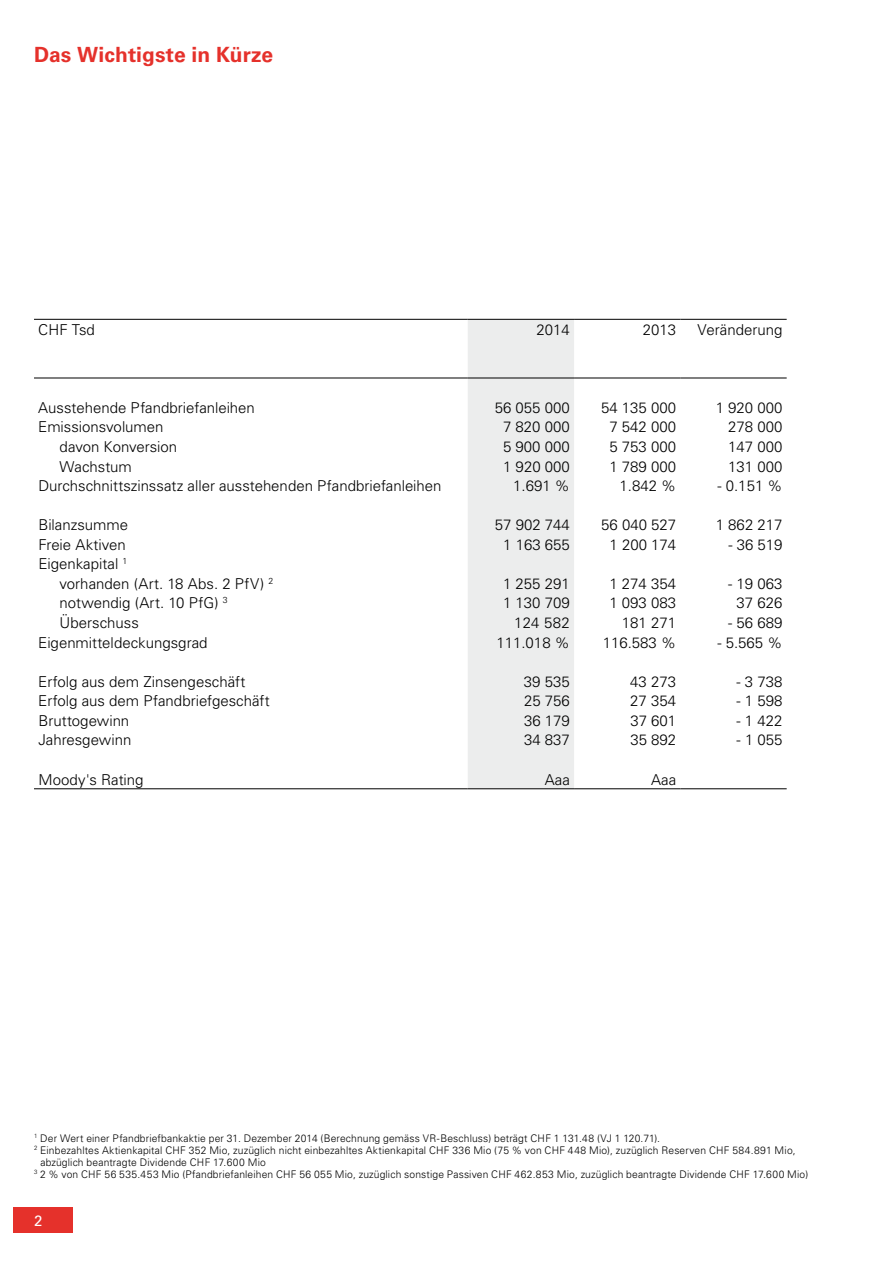
<style>
.page{position:relative;width:893px;height:1263px;background:#fff}
.page>*{position:absolute;margin:0;border:0;box-sizing:border-box;transform-origin:0 0}
.t1{font:700 21px "Univers LT Std";letter-spacing:.005em;color:#e5312b}
.t2{font:300 15px/19.5px "Univers LT Std";color:#000}
.t3{font:15px "Univers LT Std";color:#fff}
.t4{font:300 10.5px "Univers LT Std";letter-spacing:.015em;color:#000}
</style>
<div class="page">
<div style="left:13px;top:1208px;width:59px;height:25px;background:#e5312b"></div>
<div style="left:468px;top:320px;width:106px;height:468px;background:#eceded"></div>
<hr style="left:34px;top:319px;width:434px;height:1px;background:#000">
<hr style="left:468px;top:319px;width:106px;height:1px;background:#000">
<hr style="left:574px;top:319px;width:106px;height:1px;background:#000">
<hr style="left:680px;top:319px;width:107px;height:1px;background:#000">
<hr style="left:34px;top:378px;width:434px;height:1px;background:#000">
<hr style="left:468px;top:378px;width:106px;height:1px;background:#000">
<hr style="left:574px;top:378px;width:106px;height:1px;background:#000">
<hr style="left:680px;top:378px;width:107px;height:1px;background:#000">
<hr style="left:34px;top:788px;width:434px;height:1px;background:#000">
<hr style="left:468px;top:788px;width:106px;height:1px;background:#000">
<hr style="left:574px;top:788px;width:106px;height:1px;background:#000">
<hr style="left:680px;top:788px;width:107px;height:1px;background:#000">
<h1 class="t1" style="left:34px;top:42px;width:241px">Das Wichtigste in Kürze</h1>
<p class="t2" style="left:38px;top:320px;width:58px">CHF Tsd</p>
<p class="t2" style="left:536px;top:320px;width:35px">2014</p>
<p class="t2" style="left:643px;top:320px;width:35px">2013</p>
<p class="t2" style="left:697px;top:320px;width:87px">Veränderung</p>
<p class="t2" style="left:38px;top:398px;width:218px">Ausstehende Pfandbriefanleihen</p>
<p class="t2" style="left:495px;top:398px;width:77px">56 055 000</p>
<p class="t2" style="left:601px;top:398px;width:77px">54 135 000</p>
<p class="t2" style="left:716px;top:398px;width:68px">1 920 000</p>
<p class="t2" style="left:38px;top:417px;width:127px">Emissionsvolumen</p>
<p class="t2" style="left:503px;top:417px;width:68px">7 820 000</p>
<p class="t2" style="left:609px;top:417px;width:68px">7 542 000</p>
<p class="t2" style="left:728px;top:417px;width:56px">278 000</p>
<p class="t2" style="left:60px;top:437px;width:119px">davon Konversion</p>
<p class="t2" style="left:503px;top:437px;width:68px">5 900 000</p>
<p class="t2" style="left:609px;top:437px;width:68px">5 753 000</p>
<p class="t2" style="left:728px;top:437px;width:56px">147 000</p>
<p class="t2" style="left:60px;top:456px;width:74px">Wachstum</p>
<p class="t2" style="left:503px;top:456px;width:68px">1 920 000</p>
<p class="t2" style="left:609px;top:456px;width:68px">1 789 000</p>
<p class="t2" style="left:728px;top:456px;width:56px">131 000</p>
<p class="t2" style="left:38px;top:476px;width:405px">Durchschnittszinssatz aller ausstehenden Pfandbriefanleihen</p>
<p class="t2" style="left:513px;top:476px;width:58px">1.691 %</p>
<p class="t2" style="left:619px;top:476px;width:58px">1.842 %</p>
<p class="t2" style="left:717px;top:476px;width:67px">- 0.151 %</p>
<p class="t2" style="left:38px;top:515px;width:91px">Bilanzsumme</p>
<p class="t2" style="left:495px;top:515px;width:77px">57 902 744</p>
<p class="t2" style="left:601px;top:515px;width:77px">56 040 527</p>
<p class="t2" style="left:716px;top:515px;width:68px">1 862 217</p>
<p class="t2" style="left:38px;top:535px;width:89px">Freie Aktiven</p>
<p class="t2" style="left:503px;top:535px;width:68px">1 163 655</p>
<p class="t2" style="left:609px;top:535px;width:68px">1 200 174</p>
<p class="t2" style="left:728px;top:535px;width:56px">- 36 519</p>
<p class="t2" style="left:60px;top:554px;width:215px;text-indent:-21px">Eigenkapital <sup>1<br></sup>vorhanden (Art. 18 Abs. 2 PfV) <sup>2</sup></p>
<p class="t2" style="left:503px;top:574px;width:68px">1 255 291</p>
<p class="t2" style="left:609px;top:574px;width:68px">1 274 354</p>
<p class="t2" style="left:728px;top:574px;width:56px">- 19 063</p>
<p class="t2" style="left:60px;top:593px;width:170px">notwendig (Art. 10 PfG) <sup>3</sup></p>
<p class="t2" style="left:503px;top:593px;width:68px">1 130 709</p>
<p class="t2" style="left:609px;top:593px;width:68px">1 093 083</p>
<p class="t2" style="left:737px;top:593px;width:47px">37 626</p>
<p class="t2" style="left:60px;top:613px;width:81px">Überschuss</p>
<p class="t2" style="left:514px;top:613px;width:57px">124 582</p>
<p class="t2" style="left:622px;top:613px;width:56px">181 271</p>
<p class="t2" style="left:728px;top:613px;width:56px">- 56 689</p>
<p class="t2" style="left:38px;top:632px;width:171px">Eigenmitteldeckungsgrad</p>
<p class="t2" style="left:496px;top:632px;width:75px">111.018 %</p>
<p class="t2" style="left:603px;top:632px;width:75px">116.583 %</p>
<p class="t2" style="left:717px;top:632px;width:67px">- 5.565 %</p>
<p class="t2" style="left:38px;top:672px;width:209px">Erfolg aus dem Zinsengeschäft</p>
<p class="t2" style="left:524px;top:672px;width:47px">39 535</p>
<p class="t2" style="left:630px;top:672px;width:47px">43 273</p>
<p class="t2" style="left:737px;top:672px;width:47px">- 3 738</p>
<p class="t2" style="left:38px;top:691px;width:233px">Erfolg aus dem Pfandbriefgeschäft</p>
<p class="t2" style="left:524px;top:691px;width:47px">25 756</p>
<p class="t2" style="left:630px;top:691px;width:47px">27 354</p>
<p class="t2" style="left:737px;top:691px;width:47px">- 1 598</p>
<p class="t2" style="left:38px;top:711px;width:92px">Bruttogewinn</p>
<p class="t2" style="left:524px;top:711px;width:47px">36 179</p>
<p class="t2" style="left:630px;top:711px;width:47px">37 601</p>
<p class="t2" style="left:737px;top:711px;width:47px">- 1 422</p>
<p class="t2" style="left:38px;top:730px;width:95px">Jahresgewinn</p>
<p class="t2" style="left:524px;top:730px;width:47px">34 837</p>
<p class="t2" style="left:630px;top:730px;width:47px">35 892</p>
<p class="t2" style="left:737px;top:730px;width:47px">- 1 055</p>
<p class="t2" style="left:38px;top:769px;width:107px">Moody's Rating</p>
<p class="t2" style="left:545px;top:769px;width:27px">Aaa</p>
<p class="t2" style="left:651px;top:769px;width:27px">Aaa</p>
<p class="t4" style="left:34px;top:1132px;width:627px"><sup>1</sup> Der Wert einer Pfandbriefbankaktie per 31. Dezember 2014 (Berechnung gemäss VR-Beschluss) beträgt CHF 1 131.48 (VJ 1 120.71).</p>
<p class="t4" style="left:34px;top:1144px;width:763px"><sup>2</sup> Einbezahltes Aktienkapital CHF 352 Mio, zuzüglich nicht einbezahltes Aktienkapital CHF 336 Mio (75 % von CHF 448 Mio), zuzüglich Reserven CHF 584.891 Mio,</p>
<p class="t4" style="left:40px;top:1156px;width:227px">abzüglich beantragte Dividende CHF 17.600 Mio</p>
<p class="t4" style="left:34px;top:1168px;width:776px"><sup>3</sup> 2 % von CHF 56 535.453 Mio (Pfandbriefanleihen CHF 56 055 Mio, zuzüglich sonstige Passiven CHF 462.853 Mio, zuzüglich beantragte Dividende CHF 17.600 Mio)</p>
<p class="t3" style="left:34px;top:1212px;width:10px">2</p>
</div>
